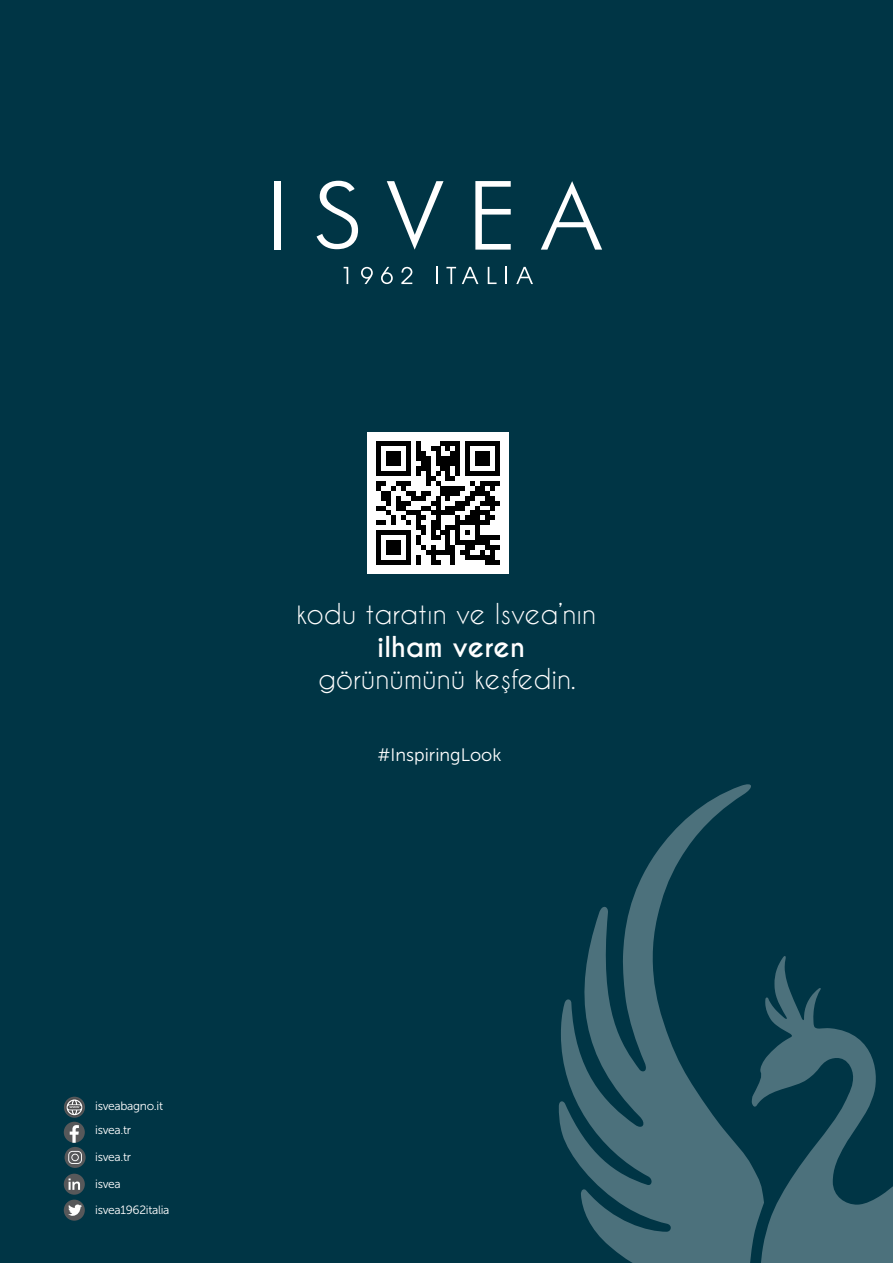
<style>
.page{position:relative;width:893px;height:1263px;background:#003545}
.page>*{position:absolute;margin:0;border:0;box-sizing:border-box;transform-origin:0 0}
.t1{font:27px "Caviar Dreams";color:#fff}
.t2{font:700 27px "Caviar Dreams";color:#fff}
.t3{font:18px "Museo Sans 300";color:#fff}
.Default{font:12px "Museo Sans 300";letter-spacing:-.025em;color:#fff}
.t4{font:600 3.75px "Montserrat";color:#fff}
</style>
<div class="page">
<svg style="left:764px;top:956px;width:129px;height:307px"></svg>
<svg style="left:559px;top:784px;width:205px;height:479px"></svg>
<div style="left:64px;top:1097px;width:21px;height:21px;background:#57585a;border-radius:50%"></div>
<svg style="left:65px;top:1098px;width:19px;height:18px"></svg>
<svg style="left:67px;top:1099px;width:15px;height:16px"></svg>
<svg style="left:68px;top:1105px;width:13px;height:4px"></svg>
<div style="left:64px;top:1122px;width:21px;height:21px;background:#57585a;border-radius:50%"></div>
<svg style="left:70px;top:1125px;width:9px;height:18px"></svg>
<div style="left:64px;top:1199px;width:21px;height:22px;background:#57585a;border-radius:50%"></div>
<svg style="left:68px;top:1204px;width:14px;height:12px"></svg>
<div style="left:65px;top:1147px;width:21px;height:21px;background:#57585a;border-radius:50%"></div>
<svg style="left:68px;top:1151px;width:14px;height:13px"></svg>
<div style="left:64px;top:1174px;width:21px;height:21px;background:#57585a;border-radius:50%"></div>
<svg style="left:69px;top:1178px;width:11px;height:12px"></svg>
<svg style="left:541px;top:181px;width:61px;height:69px"></svg>
<svg style="left:317px;top:181px;width:41px;height:68px"></svg>
<svg style="left:387px;top:181px;width:56px;height:69px"></svg>
<svg style="left:475px;top:181px;width:36px;height:69px"></svg>
<div style="left:275px;top:181px;width:6px;height:69px;background:#fff"></div>
<svg style="left:344px;top:267px;width:4px;height:17px"></svg>
<svg style="left:361px;top:267px;width:12px;height:17px"></svg>
<svg style="left:381px;top:267px;width:12px;height:17px"></svg>
<svg style="left:401px;top:267px;width:11px;height:17px"></svg>
<svg style="left:436px;top:267px;width:1px;height:17px"></svg>
<svg style="left:446px;top:267px;width:10px;height:17px"></svg>
<svg style="left:462px;top:267px;width:16px;height:17px"></svg>
<svg style="left:488px;top:267px;width:9px;height:17px"></svg>
<svg style="left:505px;top:267px;width:2px;height:17px"></svg>
<svg style="left:516px;top:267px;width:17px;height:17px"></svg>
<div style="left:368px;top:433px;width:141px;height:141px;background:#fff"></div>
<svg style="left:376px;top:441px;width:124px;height:124px"></svg>
<p class="t1" style="left:297px;top:598px;width:301px">kodu taratın ve Isvea’nın</p>
<p class="t2" style="left:377px;top:630px;width:149px">ilham veren</p>
<p class="t1" style="left:318px;top:662px;width:259px">görünümünü keşfedin.</p>
<p class="t3" style="left:378px;top:745px;width:125px">#InspiringLook</p>
<p class="t4" style="left:69px;top:1104px;width:12px">www</p>
<p class="Default" style="left:95px;top:1099px;width:69px">isveabagno.it</p>
<p class="Default" style="left:95px;top:1123px;width:37px">isvea.tr</p>
<p class="Default" style="left:95px;top:1150px;width:37px">isvea.tr</p>
<p class="Default" style="left:95px;top:1177px;width:27px">isvea</p>
<p class="Default" style="left:95px;top:1203px;width:76px">isvea1962italia</p>
</div>
